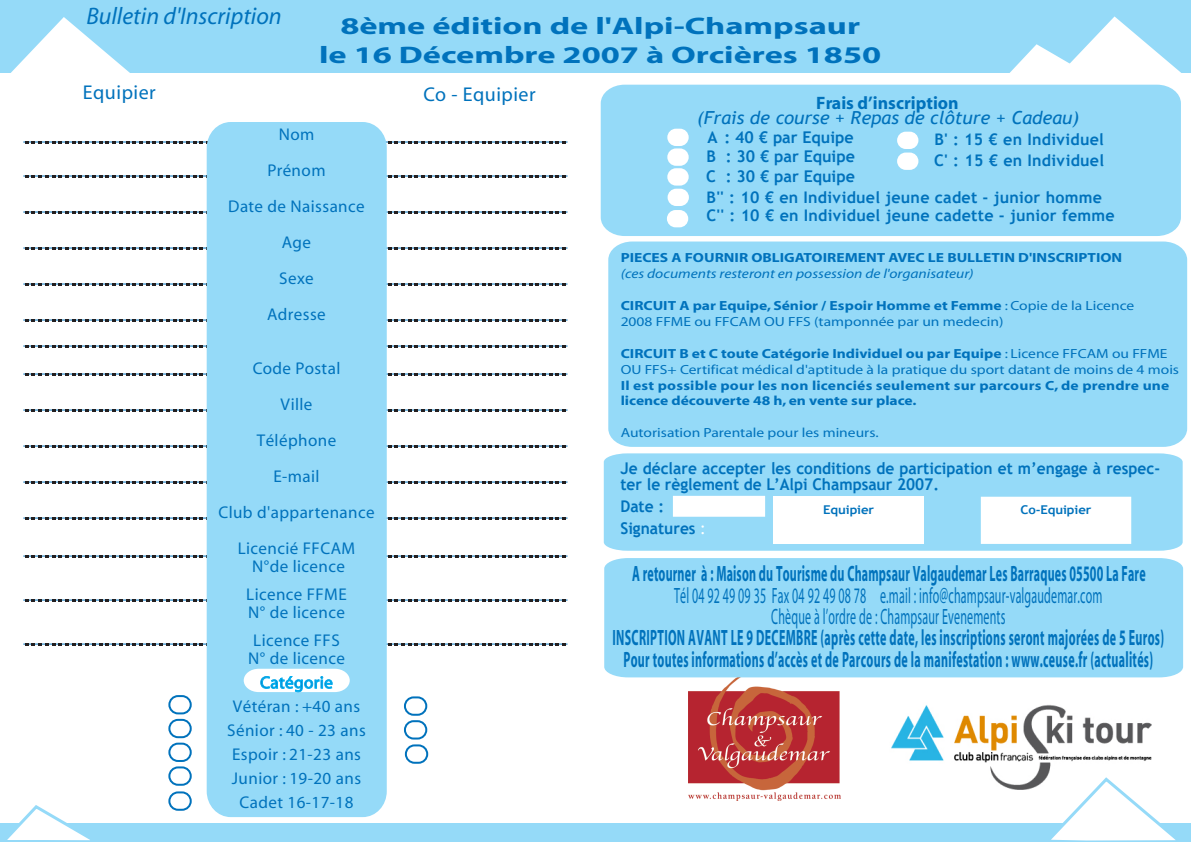
<style>
.page{position:relative;width:1191px;height:842px;background:#fff}
.page>*{position:absolute;margin:0;border:0;box-sizing:border-box;transform-origin:0 0}
.t1{font:700 24px/28.8px "Myriad";color:#0072bc;text-align:center;scale:1.43 1}
.t2{font:italic 24px "Myriad";color:#0072bc}
.t3{font:700 22.2px/22px "Myriad";letter-spacing:.025em;color:#0072bc;text-align:center;scale:.54 1}
.t4{font:22.2px/21.2px "Myriad";letter-spacing:.015em;color:#0072bc;text-align:center;scale:.54 1}
.t5{font:20px "Myriad";letter-spacing:.025em;color:#0072bc}
.t6{font:italic 18px "Trebuchet MS";color:#0072bc}
.t7{font:700 18px "Myriad";color:#0072bc}
.t8{font:17px/36px "Myriad";letter-spacing:.025em;color:#0072bc;text-align:center}
.t9{font:700 16.2px/16.2px "Trebuchet MS";color:#0072bc;scale:.96 1}
.t10{font:700 16.2px/19.4px "Trebuchet MS";color:#0072bc}
.t11{font:700 16px/20.8px "Trebuchet MS";letter-spacing:.015em;color:#0072bc}
.t12{font:13.2px/15.8px "Myriad";color:#0072bc;scale:1.17 1}
.t13{font:700 13.2px/15.8px "Myriad";color:#0072bc;scale:1.17 1}
.t14{font:italic 13.2px "Myriad";color:#0072bc;scale:1.17 1}
.t15{font:700 12.2px "Trebuchet MS";letter-spacing:-.01em;color:#0072bc;scale:1.09 1}
.s1{font-weight:700}
.s2{font-weight:400;color:#fff}
</style>
<div class="page">
<img style="left:688px;top:677px;width:152px;height:123px">
<svg style="left:25px;top:599px;width:541px;height:2px"></svg>
<svg style="left:25px;top:643px;width:541px;height:2px"></svg>
<div style="left:0;top:0;width:1191px;height:72px;background:#95daf8"></div>
<div style="left:0;top:823px;width:1191px;height:19px;background:#95daf8"></div>
<svg style="left:5px;top:17px;width:132px;height:56px"></svg>
<svg style="left:1004px;top:16px;width:185px;height:57px"></svg>
<svg style="left:7px;top:805px;width:83px;height:36px"></svg>
<div style="left:601px;top:85px;width:580px;height:151px;background:#95daf8"></div>
<svg style="left:25px;top:141px;width:541px;height:2px"></svg>
<svg style="left:25px;top:283px;width:541px;height:2px"></svg>
<svg style="left:25px;top:247px;width:541px;height:2px"></svg>
<svg style="left:25px;top:211px;width:541px;height:2px"></svg>
<svg style="left:25px;top:175px;width:541px;height:2px"></svg>
<svg style="left:25px;top:517px;width:541px;height:2px"></svg>
<svg style="left:25px;top:481px;width:541px;height:2px"></svg>
<svg style="left:25px;top:445px;width:541px;height:2px"></svg>
<svg style="left:25px;top:409px;width:541px;height:2px"></svg>
<svg style="left:25px;top:373px;width:541px;height:2px"></svg>
<svg style="left:25px;top:345px;width:541px;height:2px"></svg>
<svg style="left:25px;top:319px;width:541px;height:2px"></svg>
<svg style="left:25px;top:555px;width:541px;height:2px"></svg>
<div style="left:207px;top:122px;width:180px;height:695px;background:#95daf8;border-radius:25px"></div>
<div style="left:168px;top:695px;width:24px;height:19px;border:2px solid #0072bc;border-radius:9px"></div>
<div style="left:168px;top:719px;width:24px;height:19px;border:2px solid #0072bc;border-radius:9px"></div>
<div style="left:168px;top:766px;width:24px;height:20px;border:2px solid #0072bc;border-radius:9px"></div>
<div style="left:168px;top:743px;width:24px;height:19px;border:2px solid #0072bc;border-radius:9px"></div>
<div style="left:404px;top:696px;width:23px;height:20px;border:2px solid #0072bc;border-radius:9px"></div>
<div style="left:404px;top:720px;width:23px;height:19px;border:2px solid #0072bc;border-radius:9px"></div>
<svg style="left:244px;top:669px;width:106px;height:24px;background:#cdeefb"></svg>
<div style="left:667px;top:129px;width:21px;height:17px;background:#fff;border-radius:9px"></div>
<div style="left:667px;top:148px;width:21px;height:18px;background:#fff;border-radius:9px"></div>
<div style="left:667px;top:168px;width:21px;height:18px;background:#fff;border-radius:9px"></div>
<div style="left:897px;top:132px;width:21px;height:17px;background:#fff;border-radius:9px"></div>
<div style="left:897px;top:153px;width:21px;height:17px;background:#fff;border-radius:9px"></div>
<div style="left:608px;top:241px;width:579px;height:206px;background:#95daf8"></div>
<div style="left:604px;top:453px;width:578px;height:98px;background:#95daf8"></div>
<div style="left:773px;top:497px;width:151px;height:47px;background:#fff"></div>
<div style="left:980px;top:497px;width:151px;height:47px;background:#fff"></div>
<div style="left:673px;top:496px;width:92px;height:21px;background:#fff"></div>
<div style="left:604px;top:558px;width:579px;height:119px;background:#95daf8"></div>
<div style="left:168px;top:791px;width:24px;height:20px;border:2px solid #0072bc;border-radius:9px"></div>
<img style="left:891px;top:705px;width:260px;height:84px">
<svg style="left:1043px;top:775px;width:133px;height:66px"></svg>
<div style="left:667px;top:189px;width:22px;height:17px;background:#fff;border-radius:9px"></div>
<div style="left:667px;top:210px;width:21px;height:17px;background:#fff;border-radius:9px"></div>
<div style="left:405px;top:744px;width:23px;height:20px;border:2px solid #0072bc;border-radius:9px"></div>
<h1 class="t2" style="left:86px;top:4px;width:197px">Bulletin d'Inscription</h1>
<h1 class="t1" style="left:319px;top:12px;width:395px">8ème édition de l'Alpi-Champsaur<br>le 16 Décembre 2007 à Orcières 1850</h1>
<h3 class="t5" style="left:83px;top:83px;width:74px">Equipier</h3>
<h3 class="t5" style="left:423px;top:85px;width:114px">Co - Equipier</h3>
<p class="t8" style="left:228px;top:117px;width:138px">Nom<br>Prénom<br>Date de Naissance<br>Age<br>Sexe<br>Adresse</p>
<p class="t8" style="left:218px;top:351px;width:158px">Code Postal<br>Ville<br>Téléphone<br>E-mail<br>Club d'appartenance<br>Licencié FFCAM</p>
<p class="t8" style="left:246px;top:553px;width:102px;line-height:28px">N°de licence<br>Licence FFME</p>
<p class="t8" style="left:248px;top:599px;width:98px;line-height:28px;text-align:left">N° de licence<br>Licence FFS</p>
<p class="t8" style="left:227px;top:647px;width:140px;line-height:24px">N° de licence<br>Catégorie<br>Vétéran : +40 ans<br>Sénior : 40 - 23 ans<br>Espoir : 21-23 ans<br>Junior : 19-20 ans<br>Cadet 16-17-18</p>
<h3 class="t7" style="left:816px;top:93px;width:144px">Frais d’inscription</h3>
<h3 class="t6" style="left:697px;top:107px;width:384px">(Frais de course + Repas de clôture + Cadeau)</h3>
<p class="t10" style="left:706px;top:147px;width:150px">B : 30 € par Equipe<br>C : 30 € par Equipe</p>
<p class="t10" style="left:707px;top:127px;width:148px">A : 40 € par Equipe</p>
<p class="t11" style="left:934px;top:129px;width:171px">B' : 15 € en Individuel<br>C' : 15 € en Individuel</p>
<p class="t11" style="left:706px;top:186px;width:397px">B'' : 10 € en Individuel jeune cadet - junior homme</p>
<p class="t11" style="left:706px;top:205px;width:410px">C'' : 10 € en Individuel jeune cadette - junior femme</p>
<p class="t13" style="left:620px;top:250px;width:430px">PIECES A FOURNIR OBLIGATOIREMENT AVEC LE BULLETIN D'INSCRIPTION</p>
<p class="t14" style="left:620px;top:267px;width:303px">(ces documents resteront en possession de l'organisateur)</p>
<p class="t12" style="left:620px;top:298px;width:440px"><span class="s1">CIRCUIT A par Equipe, Sénior / Espoir Homme et Femme</span> : Copie de la Licence<br>2008 FFME ou FFCAM OU FFS (tamponnée par un medecin)</p>
<p class="t12" style="left:620px;top:346px;width:479px"><span class="s1">CIRCUIT B et C toute Catégorie Individuel ou par Equipe</span> : Licence FFCAM ou FFME<br>OU FFS+ Certificat médical d'aptitude à la pratique du sport datant de moins de 4 mois</p>
<p class="t13" style="left:620px;top:378px;width:470px">Il est possible pour les non licenciés seulement sur parcours C, de prendre une licence découverte 48 h, en vente sur place.</p>
<p class="t12" style="left:620px;top:425px;width:222px">Autorisation Parentale pour les mineurs.</p>
<p class="t9" style="left:620px;top:460px;width:563px">Je déclare accepter les conditions de participation et m’engage à respec&shy;ter le règlement de L’Alpi Champsaur 2007.</p>
<p class="t9" style="left:620px;top:495px;width:91px;line-height:21.8px">Date :<br>Signatures <span class="s2">:</span></p>
<p class="t15" style="left:823px;top:502px;width:48px">Equipier</p>
<p class="t15" style="left:1020px;top:502px;width:66px">Co-Equipier</p>
<h2 class="t3" style="left:632px;top:563px;width:952px">A retourner à : Maison du Tourisme du Champsaur Valgaudemar Les Barraques 05500 La Fare</h2>
<h2 class="t4" style="left:674px;top:586px;width:795px">Tél 04 92 49 09 35 Fax 04 92 49 08 78 e.mail : info@champsaur-valgaudemar.com<br>Chèque à l’ordre de : Champsaur Evenements</h2>
<h2 class="t3" style="left:612px;top:628px;width:1023px">INSCRIPTION AVANT LE 9 DECEMBRE (après cette date, les inscriptions seront majorées de 5 Euros)<br>Pour toutes informations d’accès et de Parcours de la manifestation : www.ceuse.fr (actualités)</h2>
</div>
